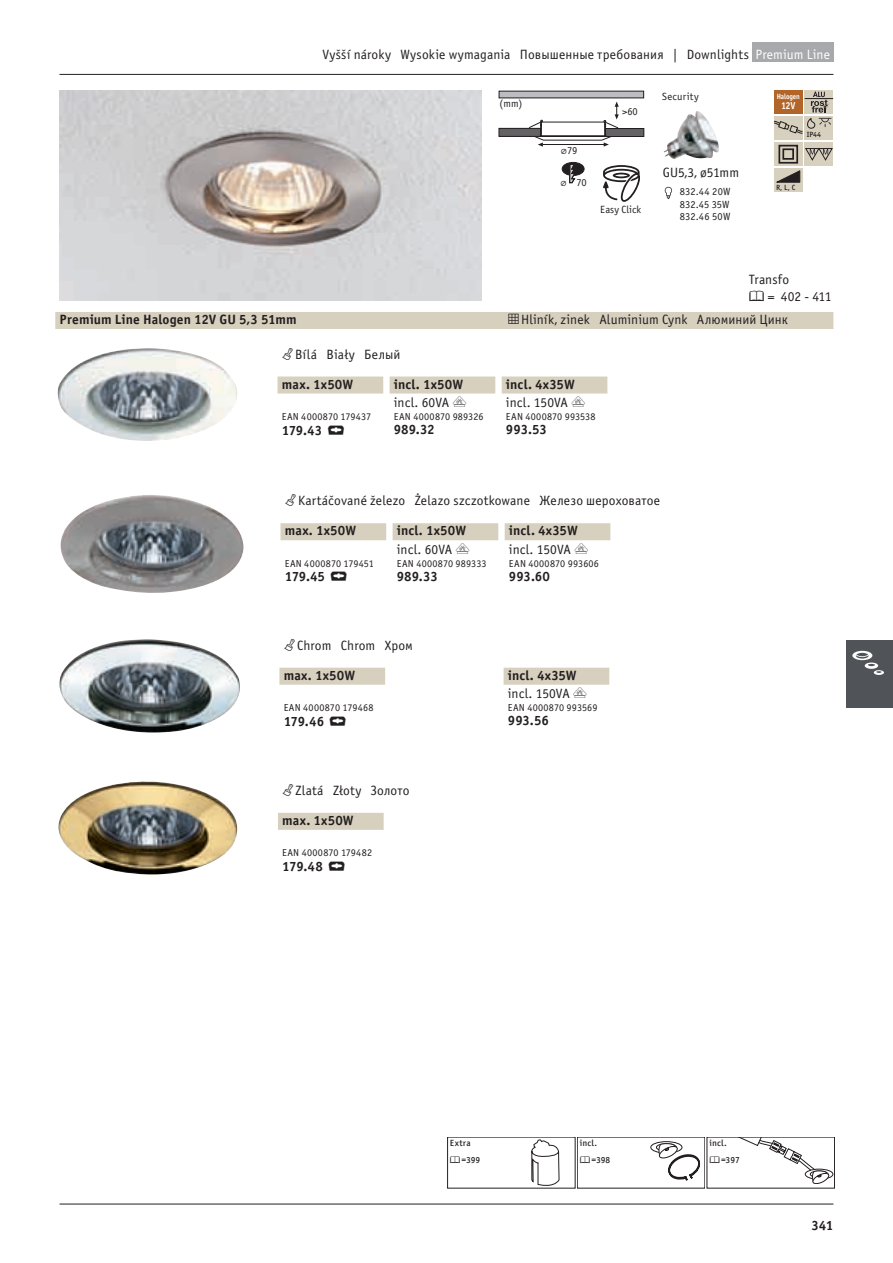
<style>
.page{position:relative;width:893px;height:1263px;background:#fff}
.page>*{position:absolute;margin:0;border:0;box-sizing:border-box;transform-origin:0 0}
.t1{font:13.5px/17px "P Officina Sans Book ITC";letter-spacing:.01em;color:#231f20}
.t2{font:13.5px "P Officina Sans Bold ITC";letter-spacing:.01em;color:#231f20}
.t3{font:10.5px/12.6px "P Officina Sans Book ITC";letter-spacing:.005em;color:#231f20;text-align:justify}
.t4{font:10.5px "P Officina Sans Book ITC";letter-spacing:.025em;color:#231f20}
.t5{font:10.2px "P Officina Sans Book ITC";letter-spacing:.015em;color:#231f20}
.t6{font:10.05px "P Officina Sans Bold ITC";color:#fff;scale:.9 1}
.t7{font:9px/16.2px "P Officina Sans Medium ITC";letter-spacing:.02em;color:#231f20}
.t8{font:7.5px "P Officina Sans Medium ITC";color:#231f20}
.t9{font:7.5px "P Officina Sans Bold ITC";letter-spacing:-.01em;color:#fff;scale:.9 1}
.s1{color:#fff}
.s2{font-family:"Paulmann"}
</style>
<div class="page">
<svg style="left:665px;top:187px;width:7px;height:12px"></svg>
<img style="left:57px;top:348px;width:180px;height:93px">
<img style="left:58px;top:781px;width:179px;height:94px">
<img style="left:60px;top:639px;width:180px;height:94px">
<img style="left:61px;top:495px;width:182px;height:98px">
<img style="left:664px;top:111px;width:55px;height:48px">
<img style="left:60px;top:91px;width:421px;height:210px">
<div style="left:774px;top:90px;width:28px;height:24px;background:#b16528"></div>
<svg style="left:805px;top:90px;width:28px;height:2px"></svg>
<div style="left:774px;top:116px;width:28px;height:24px;background:#d7d0be"></div>
<div style="left:805px;top:116px;width:28px;height:24px;background:#d7d0be"></div>
<svg style="left:774px;top:92px;width:59px;height:42px"></svg>
<div style="left:805px;top:142px;width:28px;height:24px;background:#d7d0be"></div>
<svg style="left:805px;top:148px;width:28px;height:13px"></svg>
<div style="left:774px;top:168px;width:28px;height:24px;background:#d7d0be"></div>
<svg style="left:776px;top:170px;width:24px;height:13px"></svg>
<div style="left:774px;top:142px;width:28px;height:24px;background:#d7d0be"></div>
<svg style="left:778px;top:144px;width:21px;height:20px"></svg>
<div style="left:499px;top:128px;width:42px;height:8px;background:#636366"></div>
<div style="left:499px;top:128px;width:42px;height:9px;border:1px solid #231f20"></div>
<div style="left:605px;top:128px;width:39px;height:8px;background:#636366"></div>
<div style="left:605px;top:128px;width:39px;height:9px;border:1px solid #231f20"></div>
<div style="left:562px;top:162px;width:22px;height:13px;background:#231f20;border-radius:50%"></div>
<div style="left:562px;top:162px;width:22px;height:14px;border:1px solid #231f20;border-radius:50%"></div>
<svg style="left:569px;top:161px;width:10px;height:23px"></svg>
<svg style="left:528px;top:102px;width:91px;height:45px"></svg>
<div style="left:499px;top:91px;width:145px;height:7px;background:#bcbdc0"></div>
<div style="left:499px;top:91px;width:145px;height:7px;border:1px solid #231f20"></div>
<svg style="left:603px;top:165px;width:37px;height:37px"></svg>
<div style="left:846px;top:640px;width:47px;height:67px;background:#505357"></div>
<svg style="left:852px;top:651px;width:32px;height:24px"></svg>
<hr style="left:60px;top:74px;width:773px;height:1px;background:#231f20">
<div style="left:752px;top:43px;width:81px;height:19px;background:#a8a9ad"></div>
<hr style="left:60px;top:1204px;width:773px;height:1px;background:#231f20">
<div style="left:278px;top:376px;width:105px;height:17px;background:#d7d0be"></div>
<div style="left:390px;top:376px;width:105px;height:17px;background:#d7d0be"></div>
<div style="left:502px;top:376px;width:105px;height:17px;background:#d7d0be"></div>
<div style="left:280px;top:523px;width:106px;height:17px;background:#d7d0be"></div>
<div style="left:393px;top:523px;width:105px;height:17px;background:#d7d0be"></div>
<div style="left:505px;top:523px;width:105px;height:17px;background:#d7d0be"></div>
<div style="left:279px;top:668px;width:106px;height:17px;background:#d7d0be"></div>
<div style="left:504px;top:668px;width:105px;height:17px;background:#d7d0be"></div>
<div style="left:278px;top:813px;width:106px;height:17px;background:#d7d0be"></div>
<div style="left:55px;top:312px;width:778px;height:17px;background:#d7d0be"></div>
<div style="left:454px;top:704px;width:431px;height:533px;background:#fff"></div>
<p class="t1" style="left:322px;top:46px;width:509px">Vyšší nároky Wysokie wymagania Повышенные требования | Downlights <span class="s1">Premium Line</span></p>
<p class="t3" style="left:500px;top:97px;width:24px">(mm)</p>
<p class="t3" style="left:561px;top:145px;width:18px">⌀79</p>
<p class="t3" style="left:560px;top:176px;width:28px">⌀ 70</p>
<p class="t3" style="left:622px;top:105px;width:17px">&gt;60</p>
<p class="t3" style="left:600px;top:203px;width:43px">Easy Click</p>
<p class="t4" style="left:662px;top:91px;width:38px">Security</p>
<p class="t1" style="left:663px;top:164px;width:78px">GU5,3, ø51mm</p>
<p class="t3" style="left:680px;top:185px;width:52px">832.44 20W 832.45 35W 832.46 50W</p>
<p class="t9" style="left:777px;top:92px;width:27px">Halogen</p>
<p class="t6" style="left:781px;top:100px;width:18px">12V</p>
<p class="t8" style="left:807px;top:131px;width:16px">IP44</p>
<p class="t8" style="left:776px;top:183px;width:21px">R, L, C</p>
<p class="t1" style="left:749px;top:271px;width:84px">Transfo<br><span class="s2">6</span> = 402 - 411</p>
<p class="t2" style="left:60px;top:311px;width:238px">Premium Line Halogen 12V GU 5,3 51mm</p>
<p class="t1" style="left:508px;top:311px;width:282px"><span class="s2">m</span> Hliník, zinek Aluminium Cynk Алюминий Цинк</p>
<p class="t1" style="left:282px;top:346px;width:120px"><span class="s2">f</span> Bílá Biały Белый</p>
<p class="t2" style="left:282px;top:376px;width:73px">max. 1x50W</p>
<p class="t2" style="left:394px;top:376px;width:71px">incl. 1x50W</p>
<p class="t1" style="left:394px;top:394px;width:74px">incl. 60VA <span class="s2">$</span></p>
<p class="t2" style="left:506px;top:376px;width:70px">incl. 4x35W</p>
<p class="t1" style="left:506px;top:394px;width:81px">incl. 150VA <span class="s2">$</span></p>
<p class="t5" style="left:282px;top:411px;width:91px">EAN 4000870 179437</p>
<p class="t2" style="left:282px;top:422px;width:66px">179.43 <span class="s2">¥</span></p>
<p class="t5" style="left:394px;top:411px;width:91px">EAN 4000870 989326</p>
<p class="t2" style="left:394px;top:421px;width:42px">989.32</p>
<p class="t5" style="left:506px;top:411px;width:91px">EAN 4000870 993538</p>
<p class="t2" style="left:506px;top:421px;width:43px">993.53</p>
<p class="t1" style="left:285px;top:492px;width:377px"><span class="s2">f</span> Kartáčované železo Żelazo szczotkowane Железо шероховатое</p>
<p class="t2" style="left:285px;top:522px;width:73px">max. 1x50W</p>
<p class="t5" style="left:285px;top:557px;width:91px">EAN 4000870 179451</p>
<p class="t2" style="left:285px;top:568px;width:66px">179.45 <span class="s2">¥</span></p>
<p class="t2" style="left:397px;top:522px;width:71px">incl. 1x50W</p>
<p class="t1" style="left:397px;top:541px;width:74px">incl. 60VA <span class="s2">$</span></p>
<p class="t5" style="left:397px;top:557px;width:91px">EAN 4000870 989333</p>
<p class="t2" style="left:397px;top:568px;width:42px">989.33</p>
<p class="t2" style="left:509px;top:522px;width:70px">incl. 4x35W</p>
<p class="t1" style="left:509px;top:541px;width:81px">incl. 150VA <span class="s2">$</span></p>
<p class="t5" style="left:509px;top:557px;width:92px">EAN 4000870 993606</p>
<p class="t2" style="left:509px;top:568px;width:43px">993.60</p>
<p class="t1" style="left:284px;top:637px;width:131px"><span class="s2">f</span> Chrom Chrom Хром</p>
<p class="t2" style="left:284px;top:667px;width:73px">max. 1x50W</p>
<p class="t5" style="left:284px;top:702px;width:91px">EAN 4000870 179468</p>
<p class="t2" style="left:284px;top:713px;width:66px">179.46 <span class="s2">¥</span></p>
<p class="t2" style="left:508px;top:667px;width:70px">incl. 4x35W</p>
<p class="t1" style="left:508px;top:685px;width:81px">incl. 150VA <span class="s2">$</span></p>
<p class="t5" style="left:508px;top:702px;width:91px">EAN 4000870 993569</p>
<p class="t2" style="left:508px;top:712px;width:43px">993.56</p>
<p class="t1" style="left:282px;top:782px;width:129px"><span class="s2">f</span> Zlatá Złoty Золото</p>
<p class="t2" style="left:282px;top:812px;width:73px">max. 1x50W</p>
<p class="t5" style="left:282px;top:847px;width:91px">EAN 4000870 179482</p>
<p class="t2" style="left:282px;top:858px;width:67px">179.48 <span class="s2">¥</span></p>
<p class="t7" style="left:450px;top:1135px;width:32px">Extra<br><span class="s2">6</span>=399</p>
<p class="t7" style="left:709px;top:1135px;width:32px">incl.<br><span class="s2">6</span>=397</p>
<p class="t7" style="left:580px;top:1135px;width:32px">incl.<br><span class="s2">6</span>=398</p>
<p class="t2" style="left:811px;top:1217px;width:23px">341</p>
</div>
